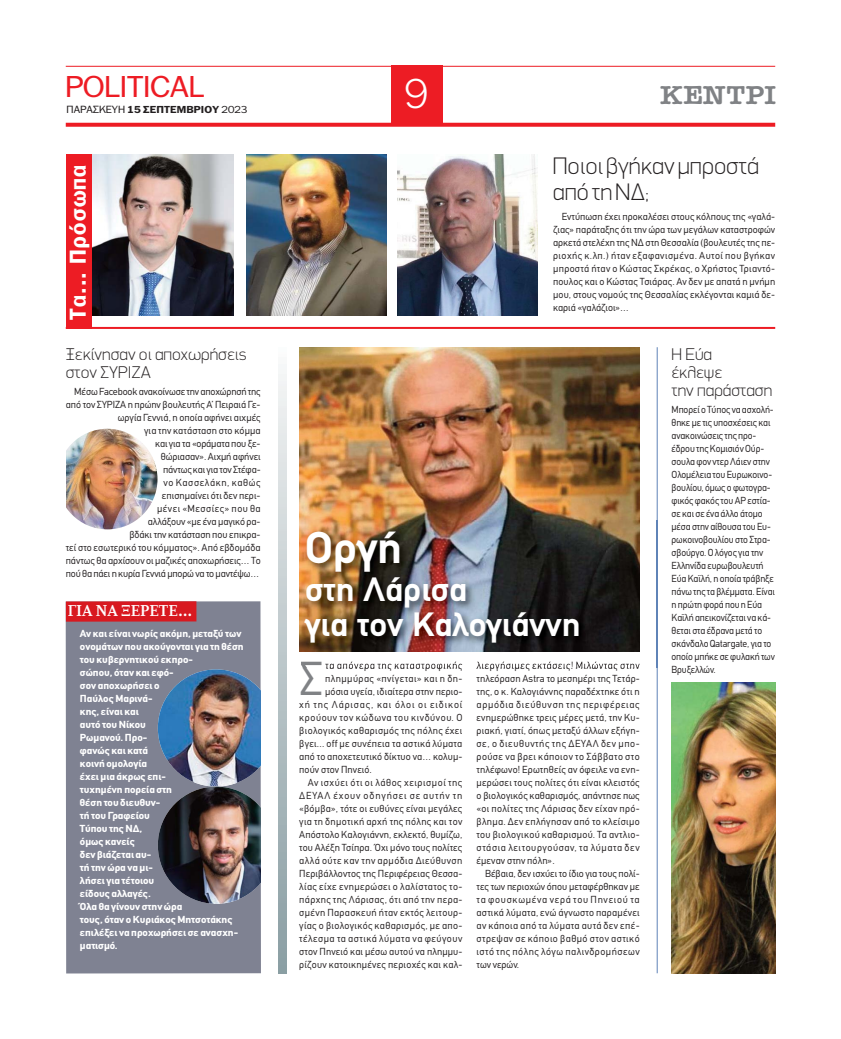
<style>
.page{position:relative;width:841px;height:1039px;background:#fff}
.page>*{position:absolute;margin:0;border:0;box-sizing:border-box;transform-origin:0 0}
.t1{font:46.5px "CF Din";color:#808285}
.t2{font:700 45px "PF Din Text";color:#fff;scale:1.05 1}
.t3{font:300 40px "PF Franklin Gothic";color:#fff}
.t4{font:700 34px/35px "PF Din Text";color:#fff;scale:1.05 1}
.t5{font:29px "PF Franklin Gothic";color:#ed1c24;scale:1.1 1}
.t6{font:26px "American Type ITC Hel Dm Bd";letter-spacing:.02em;color:#808285;scale:1.06 1}
.t7{font:100 24px/26px "PF Din Display";color:#231f20;scale:1.04 1}
.t8{font:700 21.9px "PF Franklin Gothic";letter-spacing:.06em;color:#fff;scale:.95 1}
.t9{font:100 17px/18px "PF Din Display";color:#231f20;scale:1.05 1}
.t10{font:700 16.3px "PF Diplomat";color:#fff;scale:.94 1}
.t11{font:10px/13px "CF Din";letter-spacing:.01em;color:#231f20;text-align:justify}
.t12{font:10px/13px "CF Din";letter-spacing:-.01em;color:#231f20;scale:.96 1}
.t13{font:700 10px/13px "CF Din";color:#fff;scale:1.07 1}
.t14{font:10px "CF Din";letter-spacing:.035em;color:#231f20}
.t15{font:10px "CF Din";letter-spacing:.045em;color:#231f20}
.t16{font:10px "CF Din";letter-spacing:.055em;color:#231f20}
.t17{font:10px "CF Din";letter-spacing:.085em;color:#231f20}
.t18{font:10px "CF Din";letter-spacing:.04em;color:#231f20}
.t19{font:10px "CF Din";letter-spacing:.03em;color:#231f20}
.t20{font:10px "CF Din";letter-spacing:.065em;color:#231f20}
.t21{font:700 9.7px "PF Franklin Gothic";letter-spacing:.01em;color:#231f20;scale:1.1 1}
.s1{font-weight:400;font-size:10px}
.s2{font-weight:400}
</style>
<div class="page">
<img style="left:91px;top:154px;width:143px;height:161px">
<hr style="left:66px;top:66px;width:708px;height:1px;background:#ed1c24">
<svg style="left:66px;top:123px;width:708px;height:4px;background:#ee2b32"></svg>
<div style="left:391px;top:66px;width:51px;height:60px;background:#ed1c24"></div>
<hr style="left:66px;top:327px;width:708px;height:2px;background:#ed1c24">
<svg style="left:278px;top:374px;width:8px;height:599px;background:#bbc6c9"></svg>
<div style="left:66px;top:601px;width:194px;height:372px;background:#7f8292"></div>
<div style="left:66px;top:601px;width:130px;height:20px;background:#d81920"></div>
<div style="left:66px;top:154px;width:25px;height:175px;background:#ed1c24"></div>
<img style="left:57px;top:429px;width:100px;height:100px;border-radius:50%">
<img style="left:158px;top:669px;width:116px;height:117px;border-radius:50%">
<img style="left:158px;top:786px;width:116px;height:117px;border-radius:50%">
<hr style="left:656px;top:347px;width:1px;height:626px;background:#5f83b7">
<img style="left:299px;top:347px;width:340px;height:173px">
<img style="left:299px;top:520px;width:341px;height:147px">
<img style="left:301px;top:661px;width:20px;height:6px">
<img style="left:325px;top:661px;width:74px;height:6px">
<img style="left:476px;top:661px;width:69px;height:6px">
<img style="left:299px;top:520px;width:340px;height:131px">
<img style="left:397px;top:154px;width:140px;height:161px">
<img style="left:246px;top:154px;width:140px;height:161px">
<div style="left:260px;top:595px;width:16px;height:388px;background:#fff"></div>
<div style="left:43px;top:422px;width:23px;height:110px;background:#fff"></div>
<img style="left:671px;top:682px;width:103px;height:291px">
<h3 class="t5" style="left:66px;top:76px;width:127px">ΡOLITICAL</h3>
<h3 class="t3" style="left:405px;top:71px;width:25px">9</h3>
<h3 class="t6" style="left:659px;top:80px;width:111px">ΚΕΝΤΡΙ</h3>
<p class="t21" style="left:66px;top:104px;width:166px"><span class="s1">ΠΑΡΑΣΚΕΥΗ</span> 15 ΣΕΠΤΕΜΒΡΙOY <span class="s2">2023</span></p>
<h3 class="t8" style="left:65px;top:320px;width:165px;rotate:-90deg">Τα... Πρόσωπα</h3>
<h3 class="t9" style="left:66px;top:345px;width:174px">Ξεκίνησαν οι αποχωρήσεις στον ΣΥΡΙΖΑ</h3>
<p class="t11" style="left:66px;top:386px;width:196px;text-align:right">Μέσω Facebook ανακοίνωσε την αποχώρησή της από τον ΣΥΡΙΖΑ η πρώην βουλευτής Α’ Πειραιά Γε&shy;ωργία Γεννιά, η οποία αφήνει αιχμές<br>για την κατάσταση στο κόμμα<br>και για τα «οράματα που ξε-<br>θώριασαν». Αιχμή αφήνει<br>πάντως και για τον Στέφα-<br>νο Κασσελάκη, καθώς<br>επισημαίνει ότι δεν περι-<br>μένει «Μεσσίες» που θα<br>αλλάξουν «με ένα μαγικό ρα-<br>βδάκι την κατάσταση που επικρα-<br>τεί στο εσωτερικό του κόμματος». Από εβδομάδα πάντως θα αρχίσουν οι μαζικές αποχωρήσεις… Το πού θα πάει η κυρία Γεννιά μπορώ να το μαντέψω…</p>
<h3 class="t10" style="left:67px;top:602px;width:135px">ΓΙΑ ΝΑ ΞΕΡΕΤΕ…</h3>
<p class="t13" style="left:80px;top:627px;width:154px">Αν και είναι νωρίς ακόμη, μεταξύ των ονομάτων που ακούγονται για τη θέση του κυβερνητικού εκπρο-<br>σώπου, όταν και εφό-<br>σον αποχωρήσει ο<br>Παύλος Μαρινά-<br>κης, είναι και<br>αυτό του Νίκου<br>Ρωμανού. Προ-<br>φανώς και κατά<br>κοινή ομολογία<br>έχει μια άκρως επι-<br>τυχημένη πορεία στη<br>θέση του διευθυν-<br>τή του Γραφείου<br>Τύπου της ΝΔ,<br>όμως κανείς<br>δεν βιάζεται αυ-<br>τή την ώρα να μι-<br>λήσει για τέτοιου<br>είδους αλλαγές.<br>Όλα θα γίνουν στην ώρα<br>τους, όταν ο Κυριάκος Μητσοτάκης επιλέξει να προχωρήσει σε ανασχη&shy;ματισμό.</p>
<h3 class="t7" style="left:552px;top:152px;width:200px">Ποιοι βγήκαν μπροστά από τη ΝΔ;</h3>
<p class="t11" style="left:553px;top:211px;width:223px;text-indent:9px">Εντύπωση έχει προκαλέσει στους κόλπους της «γαλά&shy;ζιας» παράταξης ότι την ώρα των μεγάλων καταστροφών αρκετά στελέχη της ΝΔ στη Θεσσαλία (βουλευτές της πε&shy;ριοχής κ.λπ.) ήταν εξαφανισμένα. Αυτοί που βγήκαν μπροστά ήταν ο Κώστας Σκρέκας, ο Χρήστος Τριαντό&shy;πουλος και ο Κώστας Τσιάρας. Αν δεν με απατά η μνήμη μου, στους νομούς της Θεσσαλίας εκλέγονται καμιά δε&shy;καριά «γαλάζιοι»…</p>
<h2 class="t2" style="left:305px;top:521px;width:94px">Οργή</h2>
<h3 class="t4" style="left:305px;top:571px;width:264px">στη Λάρισα<br>για τον Καλογιάννη</h3>
<h1 class="t1" style="left:299px;top:661px;width:25px">Σ</h1>
<p class="t20" style="left:325px;top:661px;width:139px">τα απόνερα της καταστροφικής</p>
<p class="t15" style="left:325px;top:674px;width:139px">πλημμύρας «πνίγεται» και η δη-</p>
<p class="t11" style="left:325px;top:686px;width:139px">μόσια υγεία, ιδιαίτερα στην περιο-</p>
<p class="t17" style="left:299px;top:700px;width:164px">χή της Λάρισας, και όλοι οι ειδικοί</p>
<p class="t16" style="left:299px;top:713px;width:164px">κρούουν τον κώδωνα του κινδύνου. Ο</p>
<p class="t14" style="left:299px;top:726px;width:164px">βιολογικός καθαρισμός της πόλης έχει</p>
<p class="t11" style="left:299px;top:738px;width:164px">βγει... off με συνέπεια τα αστικά λύματα</p>
<p class="t11" style="left:299px;top:751px;width:165px">από το αποχετευτικό δίκτυο να… κολυμ-</p>
<p class="t11" style="left:299px;top:764px;width:74px">πούν στον Πηνειό.</p>
<p class="t16" style="left:307px;top:778px;width:156px">Αν ισχύει ότι οι λάθος χειρισμοί της</p>
<p class="t17" style="left:299px;top:791px;width:164px">ΔΕΥΑΛ έχουν οδηγήσει σε αυτήν τη</p>
<p class="t11" style="left:299px;top:803px;width:164px">«βόμβα», τότε οι ευθύνες είναι μεγάλες</p>
<p class="t14" style="left:299px;top:817px;width:164px">για τη δημοτική αρχή της πόλης και τον</p>
<p class="t11" style="left:299px;top:829px;width:164px">Απόστολο Καλογιάννη, εκλεκτό, θυμίζω,</p>
<p class="t11" style="left:299px;top:842px;width:164px">του Αλέξη Τσίπρα. Όχι μόνο τους πολίτες</p>
<p class="t15" style="left:299px;top:856px;width:164px">αλλά ούτε καν την αρμόδια Διεύθυνση</p>
<p class="t11" style="left:299px;top:868px;width:165px">Περιβάλλοντος της Περιφέρειας Θεσσα-</p>
<p class="t18" style="left:299px;top:882px;width:165px">λίας είχε ενημερώσει ο λαλίστατος το-</p>
<p class="t14" style="left:299px;top:895px;width:165px">πάρχης της Λάρισας, ότι από την περα-</p>
<p class="t14" style="left:299px;top:908px;width:165px">σμένη Παρασκευή ήταν εκτός λειτουρ-</p>
<p class="t19" style="left:299px;top:921px;width:165px">γίας ο βιολογικός καθαρισμός, με απο-</p>
<p class="t15" style="left:299px;top:934px;width:164px">τέλεσμα τα αστικά λύματα να φεύγουν</p>
<p class="t11" style="left:299px;top:946px;width:165px">στον Πηνειό και μέσω αυτού να πλημμυ-</p>
<p class="t11" style="left:299px;top:959px;width:165px">ρίζουν κατοικημένες περιοχές και καλ-</p>
<p class="t11" style="left:476px;top:660px;width:165px">λιεργήσιμες εκτάσεις! Μιλώντας στην τηλεόραση Astra το μεσημέρι της Τετάρ&shy;της, ο κ. Καλογιάννης παραδέχτηκε ότι η αρμόδια διεύθυνση της περιφέρειας ενημερώθηκε τρεις μέρες μετά, την Κυ&shy;ριακή, γιατί, όπως μεταξύ άλλων εξήγη&shy;σε, ο διευθυντής της ΔΕΥΑΛ δεν μπο&shy;ρούσε να βρει κάποιον το Σάββατο στο τηλέφωνο! Ερωτηθείς αν όφειλε να ενη&shy;μερώσει τους πολίτες ότι είναι κλειστός ο βιολογικός καθαρισμός, απάντησε πως «οι πολίτες της Λάρισας δεν είχαν πρό&shy;βλημα. Δεν επλήγησαν από το κλείσιμο του βιολογικού καθαρισμού. Τα αντλιο&shy;στάσια λειτουργούσαν, τα λύματα δεν έμεναν στην πόλη».</p>
<p class="t11" style="left:476px;top:868px;width:164px;text-indent:9px">Βέβαια, δεν ισχύει το ίδιο για τους πολί&shy;τες των περιοχών όπου μεταφέρθηκαν με τα φουσκωμένα νερά του Πηνειού τα αστικά λύματα, ενώ άγνωστο παραμένει αν κάποια από τα λύματα αυτά δεν επέ&shy;στρεψαν σε κάποιο βαθμό στον αστικό ιστό της πόλης λόγω παλινδρομήσεων των νερών.</p>
<h3 class="t9" style="left:671px;top:345px;width:97px">Η Εύα<br>έκλεψε<br>την παράσταση</h3>
<p class="t12" style="left:671px;top:404px;width:109px">Μπορεί ο Τύπος να ασχολή&shy;θηκε με τις υποσχέσεις και ανακοινώσεις της προ&shy;έδρου της Κομισιόν Ούρ&shy;σουλα φον ντερ Λάιεν στην<br>Ολομέλεια του Ευρωκοινο&shy;βουλίου, όμως ο φωτογρα&shy;φικός φακός του AP εστία&shy;σε και σε ένα άλλο άτομο μέσα στην αίθουσα του Ευ&shy;ρωκοινοβουλίου στο Στρα&shy;σβούργο. Ο λόγος για την<br>Ελληνίδα ευρωβουλευτή<br>Εύα Καϊλή, η οποία τράβηξε πάνω της τα βλέμματα. Είναι η πρώτη φορά που η Εύα<br>Καϊλή απεικονίζεται να κά&shy;θεται στα έδρανα μετά το σκάνδαλο Qatargate, για το οποίο μπήκε σε φυλακή των<br>Βρυξελλών.</p>
</div>
